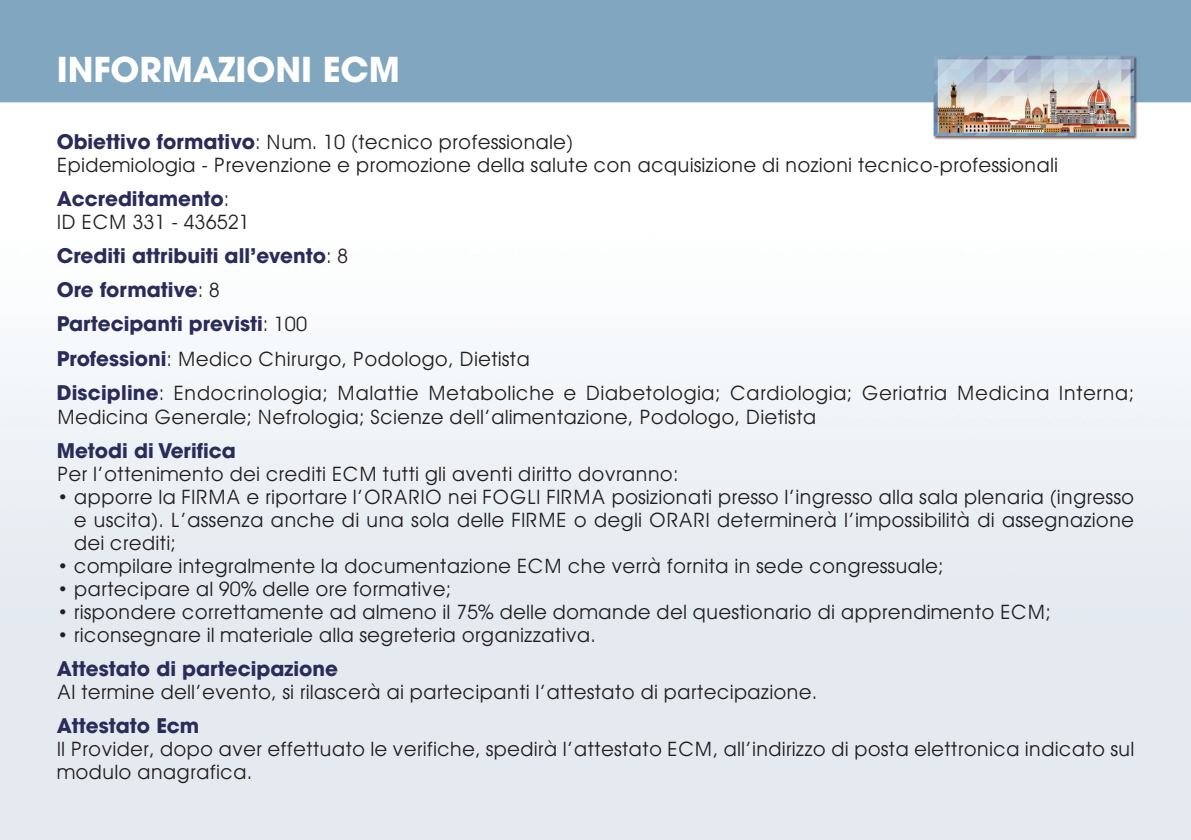
<style>
.page{position:relative;width:1191px;height:840px;background:#fff}
.page>*{position:absolute;margin:0;border:0;box-sizing:border-box;transform-origin:0 0}
.t1{font:700 34px "Avant Garde";color:#fff}
.t2{font:20px/23px "Avant Garde";color:#231f20}
.t3{font:700 20px "Avant Garde";color:#292b59}
.s1{font-weight:700;color:#292b59}
</style>
<div class="page">
<img style="left:0;top:0;width:1191px;height:839px">
<h1 class="t1" style="left:57px;top:57px;width:345px">INFORMAZIONI ECM</h1>
<p class="t2" style="left:57px;top:132px;width:1002px"><span class="s1">Obiettivo formativo</span>: Num. 10 (tecnico professionale)<br>Epidemiologia - Prevenzione e promozione della salute con acquisizione di nozioni tecnico-professionali</p>
<p class="t2" style="left:57px;top:189px;width:195px"><span class="s1">Accreditamento</span>:<br>ID ECM 331 - 436521</p>
<p class="t2" style="left:57px;top:241px;width:1079px;line-height:34px"><span class="s1">Crediti attribuiti all’evento</span>: 8<br><span class="s1">Ore formative</span>: 8<br><span class="s1">Partecipanti previsti</span>: 100<br><span class="s1">Professioni</span>: Medico Chirurgo, Podologo, Dietista<br><span class="s1">Discipline</span>: Endocrinologia; Malattie Metaboliche e Diabetologia; Cardiologia; Geriatria Medicina Interna;</p>
<p class="t2" style="left:57px;top:406px;width:761px">Medicina Generale; Nefrologia; Scienze dell’alimentazione, Podologo, Dietista</p>
<p class="t3" style="left:57px;top:442px;width:181px">Metodi di Verifica</p>
<p class="t2" style="left:57px;top:463px;width:623px">Per l’ottenimento dei crediti ECM tutti gli aventi diritto dovranno:</p>
<p class="t2" style="left:74px;top:486px;width:1062px;text-align:justify;text-indent:-17px">• apporre la FIRMA e riportare l’ORARIO nei FOGLI FIRMA posizionati presso l’ingresso alla sala plenaria (ingresso e uscita). L’assenza anche di una sola delle FIRME o degli ORARI determinerà l’impossibilità di assegnazione dei crediti;</p>
<p class="t2" style="left:57px;top:555px;width:888px">• compilare integralmente la documentazione ECM che verrà fornita in sede congressuale;</p>
<p class="t2" style="left:57px;top:578px;width:396px">• partecipare al 90% delle ore formative;</p>
<p class="t2" style="left:57px;top:601px;width:995px">• rispondere correttamente ad almeno il 75% delle domande del questionario di apprendimento ECM;</p>
<p class="t2" style="left:57px;top:624px;width:541px">• riconsegnare il materiale alla segreteria organizzativa.</p>
<p class="t3" style="left:57px;top:660px;width:283px">Attestato di partecipazione</p>
<p class="t2" style="left:57px;top:681px;width:762px">Al termine dell’evento, si rilascerà ai partecipanti l’attestato di partecipazione.</p>
<p class="t3" style="left:57px;top:717px;width:144px">Attestato Ecm</p>
<p class="t2" style="left:57px;top:738px;width:1079px">Il Provider, dopo aver effettuato le verifiche, spedirà l’attestato ECM, all’indirizzo di posta elettronica indicato sul modulo anagrafica.</p>
</div>
